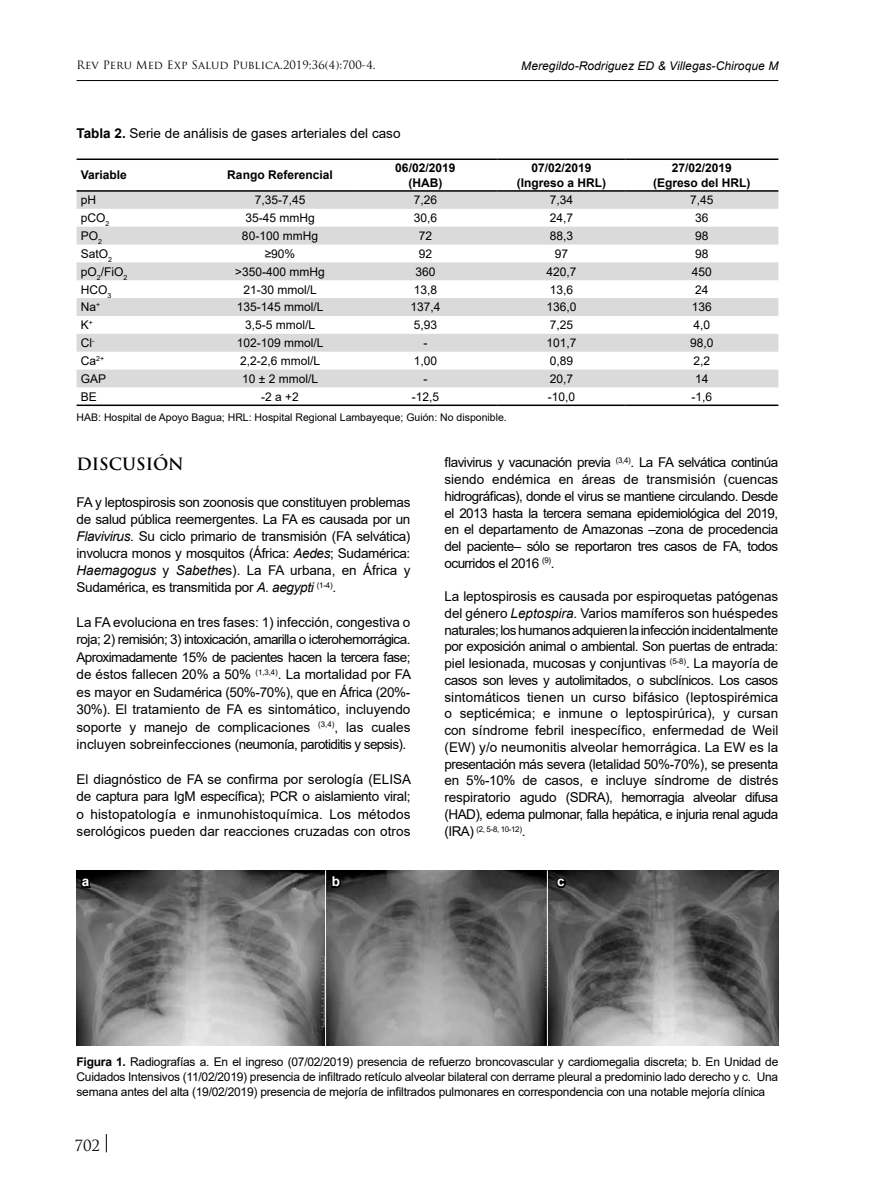
<style>
.page{position:relative;width:872px;height:1183px;background:#fff}
.page>*{position:absolute;margin:0;border:0;box-sizing:border-box;transform-origin:0 0}
.t1{font:700 16.5px "Trajan Pro";color:#000}
.t2{font:15px "Trajan Pro";color:#000}
.t3{font:13.5px/16.8px "Arial";letter-spacing:-.025em;color:#000;text-align:justify}
.t4{font:13.5px "Arial";color:#000}
.t5{font:700 13.5px "Arial";color:#fff}
.t6{font:12px/15px "Arial";color:#000;text-align:justify}
.t7{font:700 12px/14.4px "Arial";color:#000;text-align:center}
.t8{font:italic 12px "Arial";letter-spacing:.005em;color:#000}
.t9{font:11.25px "Trajan Pro";letter-spacing:.005em;color:#000}
.t10{font:10.5px "Arial";color:#000}
.t11{font:7.8px "Arial";color:#000}
.s1{font-weight:700}
.s2{font-style:italic}
.s3{font-size:13.5px}
</style>
<div class="page">
<hr style="left:77px;top:80px;width:701px;height:1px;background:#000">
<svg style="left:106px;top:1134px;width:1px;height:17px"></svg>
<svg style="left:77px;top:192px;width:701px;height:195px;fill:#dadada"></svg>
<hr style="left:77px;top:404px;width:130px;height:2px;background:#000">
<hr style="left:207px;top:404px;width:146px;height:2px;background:#000">
<hr style="left:353px;top:404px;width:144px;height:2px;background:#000">
<hr style="left:497px;top:404px;width:128px;height:2px;background:#000">
<hr style="left:625px;top:404px;width:153px;height:2px;background:#000">
<hr style="left:77px;top:158px;width:130px;height:2px;background:#000">
<hr style="left:207px;top:158px;width:146px;height:2px;background:#000">
<hr style="left:353px;top:158px;width:144px;height:2px;background:#000">
<hr style="left:497px;top:158px;width:128px;height:2px;background:#000">
<hr style="left:625px;top:158px;width:153px;height:2px;background:#000">
<hr style="left:77px;top:190px;width:130px;height:2px;background:#000">
<hr style="left:207px;top:190px;width:146px;height:2px;background:#000">
<hr style="left:353px;top:190px;width:144px;height:2px;background:#000">
<hr style="left:497px;top:190px;width:128px;height:2px;background:#000">
<hr style="left:625px;top:190px;width:153px;height:2px;background:#000">
<img style="left:77px;top:870px;width:701px;height:175px">
<hr style="left:325px;top:870px;width:1px;height:175px;background:#fff">
<hr style="left:547px;top:870px;width:1px;height:175px;background:#fff">
<svg style="left:78px;top:875px;width:15px;height:15px"></svg>
<svg style="left:330px;top:873px;width:13px;height:17px"></svg>
<svg style="left:554px;top:875px;width:14px;height:15px"></svg>
<p class="t9" style="left:77px;top:58px;width:301px">Rev Peru Med Exp Salud Publica.2019;36(4):700-4.</p>
<p class="t8" style="left:521px;top:58px;width:258px">Meregildo-Rodriguez ED &amp; Villegas-Chiroque M</p>
<p class="t4" style="left:77px;top:123px;width:325px"><span class="s1">Tabla 2.</span> Serie de análisis de gases arteriales del caso</p>
<p class="t7" style="left:81px;top:168px;width:48px">Variable</p>
<p class="t7" style="left:227px;top:168px;width:107px">Rango Referencial</p>
<p class="t7" style="left:395px;top:161px;width:62px">06/02/2019 (HAB)</p>
<p class="t7" style="left:517px;top:161px;width:91px">07/02/2019 (Ingreso a HRL)</p>
<p class="t7" style="left:653px;top:161px;width:99px">27/02/2019 (Egreso del HRL)</p>
<p class="t6" style="left:81px;top:192px;width:17px">pH</p>
<p class="t6" style="left:255px;top:192px;width:52px">7,35-7,45</p>
<p class="t6" style="left:414px;top:192px;width:25px">7,26</p>
<p class="t6" style="left:550px;top:192px;width:25px">7,34</p>
<p class="t6" style="left:690px;top:192px;width:25px">7,45</p>
<p class="t6" style="left:81px;top:210px;width:30px">pCO<sub>2</sub></p>
<p class="t6" style="left:245px;top:210px;width:71px">35-45 mmHg</p>
<p class="t6" style="left:414px;top:210px;width:25px">30,6</p>
<p class="t6" style="left:550px;top:210px;width:25px">24,7</p>
<p class="t6" style="left:695px;top:210px;width:15px">36</p>
<p class="t6" style="left:81px;top:228px;width:23px">PO<sub>2</sub></p>
<p class="t6" style="left:242px;top:228px;width:78px">80-100 mmHg</p>
<p class="t6" style="left:419px;top:228px;width:15px">72</p>
<p class="t6" style="left:550px;top:228px;width:25px">88,3</p>
<p class="t6" style="left:695px;top:228px;width:15px">98</p>
<p class="t6" style="left:81px;top:246px;width:33px">SatO<sub>2</sub></p>
<p class="t6" style="left:265px;top:246px;width:32px">≥90%</p>
<p class="t6" style="left:419px;top:246px;width:15px">92</p>
<p class="t6" style="left:555px;top:246px;width:15px">97</p>
<p class="t6" style="left:695px;top:246px;width:15px">98</p>
<p class="t6" style="left:81px;top:264px;width:48px">pO<sub>2</sub>/FiO<sub>2</sub></p>
<p class="t6" style="left:235px;top:264px;width:91px">&gt;350-400 mmHg</p>
<p class="t6" style="left:415px;top:264px;width:22px">360</p>
<p class="t6" style="left:546px;top:264px;width:32px">420,7</p>
<p class="t6" style="left:692px;top:264px;width:22px">450</p>
<p class="t6" style="left:81px;top:282px;width:32px">HCO<sub>3</sub></p>
<p class="t6" style="left:243px;top:282px;width:75px">21-30 mmol/L</p>
<p class="t6" style="left:414px;top:282px;width:25px">13,8</p>
<p class="t6" style="left:550px;top:282px;width:25px">13,6</p>
<p class="t6" style="left:695px;top:282px;width:15px">24</p>
<p class="t6" style="left:81px;top:299px;width:21px">Na<sup>+</sup></p>
<p class="t6" style="left:237px;top:299px;width:88px">135-145 mmol/L</p>
<p class="t6" style="left:410px;top:299px;width:32px">137,4</p>
<p class="t6" style="left:546px;top:299px;width:32px">136,0</p>
<p class="t6" style="left:692px;top:299px;width:22px">136</p>
<p class="t6" style="left:81px;top:317px;width:14px">K<sup>+</sup></p>
<p class="t6" style="left:245px;top:317px;width:72px">3,5-5 mmol/L</p>
<p class="t6" style="left:414px;top:317px;width:25px">5,93</p>
<p class="t6" style="left:550px;top:317px;width:25px">7,25</p>
<p class="t6" style="left:693px;top:317px;width:18px">4,0</p>
<p class="t6" style="left:81px;top:335px;width:15px">Cl<sup>-</sup></p>
<p class="t6" style="left:237px;top:335px;width:88px">102-109 mmol/L</p>
<p class="t6" style="left:423px;top:335px;width:5px">-</p>
<p class="t6" style="left:546px;top:335px;width:32px">101,7</p>
<p class="t6" style="left:690px;top:335px;width:25px">98,0</p>
<p class="t6" style="left:81px;top:353px;width:25px">Ca<sup>2+</sup></p>
<p class="t6" style="left:240px;top:353px;width:82px">2,2-2,6 mmol/L</p>
<p class="t6" style="left:414px;top:353px;width:25px">1,00</p>
<p class="t6" style="left:550px;top:353px;width:25px">0,89</p>
<p class="t6" style="left:693px;top:353px;width:18px">2,2</p>
<p class="t6" style="left:81px;top:371px;width:27px">GAP</p>
<p class="t6" style="left:242px;top:371px;width:77px">10 ± 2 mmol/L</p>
<p class="t6" style="left:423px;top:371px;width:5px">-</p>
<p class="t6" style="left:550px;top:371px;width:25px">20,7</p>
<p class="t6" style="left:695px;top:371px;width:15px">14</p>
<p class="t6" style="left:81px;top:389px;width:18px">BE</p>
<p class="t6" style="left:261px;top:389px;width:39px">-2 a +2</p>
<p class="t6" style="left:412px;top:389px;width:29px">-12,5</p>
<p class="t6" style="left:548px;top:389px;width:29px">-10,0</p>
<p class="t6" style="left:691px;top:389px;width:22px">-1,6</p>
<p class="t10" style="left:77px;top:410px;width:432px">HAB: Hospital de Apoyo Bagua; HRL: Hospital Regional Lambayeque; Guión: No disponible.</p>
<p class="t1" style="left:77px;top:453px;width:109px">DISCUSIÓN</p>
<p class="t3" style="left:77px;top:493px;width:335px">FA y leptospirosis son zoonosis que constituyen problemas de salud pública reemergentes. La FA es causada por un <span class="s2">Flavivirus</span>. Su ciclo primario de transmisión (FA selvática) involucra monos y mosquitos (África: <span class="s2">Aedes</span>; Sudamérica:<br><span class="s2">Haemagogus</span> y <span class="s2">Sabethe</span>s). La FA urbana, en África y Sudamérica, es transmitida por <span class="s2">A. aegypti</span> <sup>(1-4)</sup>.</p>
<p class="t3" style="left:77px;top:613px;width:336px;line-height:17.4px">La FA evoluciona en tres fases: 1) infección, congestiva o roja; 2) remisión; 3) intoxicación, amarilla o icterohemorrágica.<br>Aproximadamente 15% de pacientes hacen la tercera fase; de éstos fallecen 20% a 50% <sup>(1,3,4)</sup>. La mortalidad por FA es mayor en Sudamérica (50%-70%), que en África (20%- 30%). El tratamiento de FA es sintomático, incluyendo soporte y manejo de complicaciones <sup>(3,4)</sup>, las cuales incluyen sobreinfecciones (neumonía, parotiditis y sepsis).</p>
<p class="t3" style="left:77px;top:770px;width:336px;line-height:17.4px">El diagnóstico de FA se confirma por serología (ELISA de captura para IgM específica); PCR o aislamiento viral; o histopatología e inmunohistoquímica. Los métodos serológicos pueden dar reacciones cruzadas con otros</p>
<p class="t3" style="left:444px;top:454px;width:335px">flavivirus y vacunación previa <sup>(3,4)</sup>. La FA selvática continúa siendo endémica en áreas de transmisión (cuencas hidrográficas), donde el virus se mantiene circulando. Desde el 2013 hasta la tercera semana epidemiológica del 2019, en el departamento de Amazonas –zona de procedencia del paciente– sólo se reportaron tres casos de FA, todos ocurridos el 2016 <sup>(9)</sup>.</p>
<p class="t3" style="left:444px;top:587px;width:335px">La leptospirosis es causada por espiroquetas patógenas del género <span class="s2">Leptospira</span>. Varios mamíferos son huéspedes naturales; los humanos adquieren la infección incidentalmente por exposición animal o ambiental. Son puertas de entrada: piel lesionada, mucosas y conjuntivas <sup>(5-8)</sup>. La mayoría de casos son leves y autolimitados, o subclínicos. Los casos sintomáticos tienen un curso bifásico (leptospirémica o septicémica; e inmune o leptospirúrica), y cursan con síndrome febril inespecífico, enfermedad de Weil (EW) y/o neumonitis alveolar hemorrágica. La EW es la presentación más severa (letalidad 50%-70%), se presenta en 5%-10% de casos, e incluye síndrome de distrés respiratorio agudo (SDRA), hemorragia alveolar difusa (HAD), edema pulmonar, falla hepática, e injuria renal aguda</p>
<p class="t11" style="left:444px;top:823px;width:82px"><span class="s3">(IRA)</span> (2, 5-8, 10-12)<span class="s3">.</span></p>
<p class="t5" style="left:82px;top:871px;width:9px">a</p>
<p class="t5" style="left:332px;top:871px;width:10px">b</p>
<p class="t5" style="left:557px;top:871px;width:9px">c</p>
<p class="t6" style="left:77px;top:1053px;width:703px"><span class="s1">Figura 1.</span> Radiografías a. En el ingreso (07/02/2019) presencia de refuerzo broncovascular y cardiomegalia discreta; b. En Unidad de Cuidados Intensivos (11/02/2019) presencia de infiltrado retículo alveolar bilateral con derrame pleural a predominio lado derecho y c. Una semana antes del alta (19/02/2019) presencia de mejoría de infiltrados pulmonares en correspondencia con una notable mejoría clínica</p>
<p class="t2" style="left:74px;top:1135px;width:27px">702</p>
</div>
